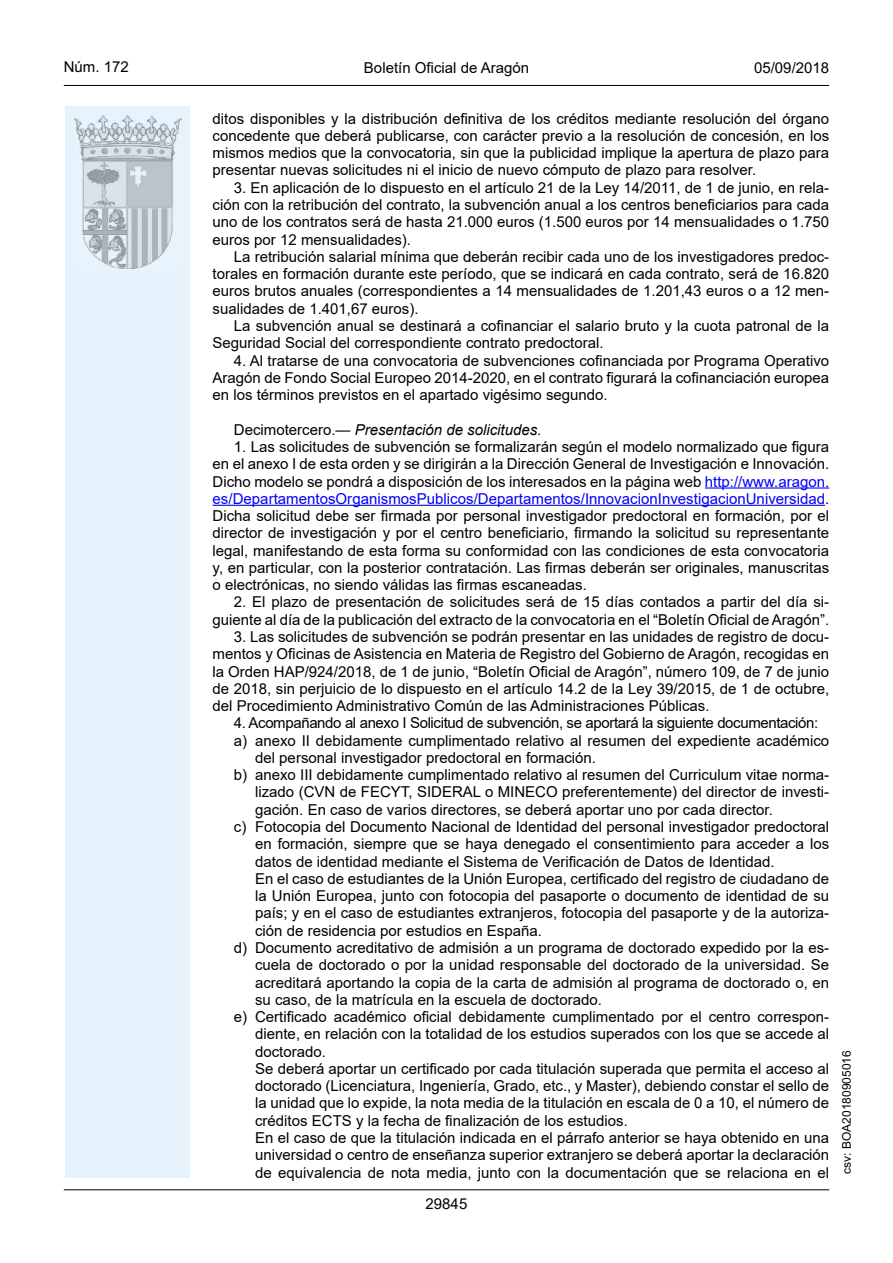
<style>
.page{position:relative;width:893px;height:1263px;background:#fff}
.page>*{position:absolute;margin:0;border:0;box-sizing:border-box;transform-origin:0 0}
.inicio_de_parrafo{font:15px/17.2px "Arial";color:#000;text-align:justify}
.Sangrado_01{font:15px/17.2px "Arial";color:#000;text-align:justify}
.inicio_de_parrafo-2{font:15px "Arial";letter-spacing:-.025em;color:#000}
.inicio_de_parrafo-3{font:italic 15px "Arial";color:#000}
.estilo_head-c{font:15px "Arial";color:#000}
.estilo_head-d{font:15px "Arial MT2";color:#000}
.estilo_head-i{font:15px "Arial MT2";color:#000}
.numero_pagina{font:15px "Arial";color:#000}
.estilo_head-i-2{font:12px "Arial MT2";color:#000}
.s1{font-style:normal}
.s2{color:#0100fa}
.s3{font-family:"Arial MT2"}
</style>
<div class="page">
<div style="left:65px;top:106px;width:125px;height:1072px;background:#e6f3fd"></div>
<img style="left:75px;top:115px;width:106px;height:153px">
<hr style="left:64px;top:85px;width:765px;height:1px;background:#000">
<hr style="left:64px;top:1189px;width:765px;height:1px;background:#000">
<hr style="left:705px;top:487px;width:124px;height:2px;background:#0100fa">
<hr style="left:213px;top:505px;width:612px;height:1px;background:#0100fa">
<p class="estilo_head-i" style="left:64px;top:57px;width:67px">Núm. 172</p>
<p class="estilo_head-c" style="left:364px;top:57px;width:167px">Boletín Oficial de Aragón</p>
<p class="estilo_head-d" style="left:754px;top:57px;width:77px">05/09/2018</p>
<p class="inicio_de_parrafo" style="left:213px;top:110px;width:618px">ditos disponibles y la distribución definitiva de los créditos mediante resolución del órgano concedente que deberá publicarse, con carácter previo a la resolución de concesión, en los mismos medios que la convocatoria, sin que la publicidad implique la apertura de plazo para presentar nuevas solicitudes ni el inicio de nuevo cómputo de plazo para resolver.</p>
<p class="inicio_de_parrafo" style="left:213px;top:179px;width:618px;text-indent:21px">3. En aplicación de lo dispuesto en el artículo 21 de la Ley 14/2011, de 1 de junio, en rela&shy;ción con la retribución del contrato, la subvención anual a los centros beneficiarios para cada uno de los contratos será de hasta 21.000 euros (1.500 euros por 14 mensualidades o 1.750 euros por 12 mensualidades).</p>
<p class="inicio_de_parrafo" style="left:213px;top:248px;width:618px;text-indent:21px">La retribución salarial mínima que deberán recibir cada uno de los investigadores predoc&shy;torales en formación durante este período, que se indicará en cada contrato, será de 16.820 euros brutos anuales (correspondientes a 14 mensualidades de 1.201,43 euros o a 12 men&shy;sualidades de 1.401,67 euros).</p>
<p class="inicio_de_parrafo" style="left:213px;top:317px;width:618px;text-indent:21px">La subvención anual se destinará a cofinanciar el salario bruto y la cuota patronal de la<br>Seguridad Social del correspondiente contrato predoctoral.</p>
<p class="inicio_de_parrafo" style="left:213px;top:352px;width:618px;text-indent:21px">4. Al tratarse de una convocatoria de subvenciones cofinanciada por Programa Operativo Aragón de Fondo Social Europeo 2014-2020, en el contrato figurará la cofinanciación europea en los términos previstos en el apartado vigésimo segundo.</p>
<p class="inicio_de_parrafo-3" style="left:234px;top:420px;width:309px"><span class="s1">Decimotercero.—</span> Presentación de solicitudes.</p>
<p class="inicio_de_parrafo" style="left:213px;top:438px;width:618px;text-indent:21px">1. Las solicitudes de subvención se formalizarán según el modelo normalizado que figura en el anexo I de esta orden y se dirigirán a la Dirección General de Investigación e Innovación.<br>Dicho modelo se pondrá a disposición de los interesados en la página web <span class="s2">http://www.aragon. es/DepartamentosOrganismosPublicos/Departamentos/InnovacionInvestigacionUniversidad</span><span class="s3">.<br></span>Dicha solicitud debe ser firmada por personal investigador predoctoral en formación, por el director de investigación y por el centro beneficiario, firmando la solicitud su representante legal, manifestando de esta forma su conformidad con las condiciones de esta convocatoria y, en particular, con la posterior contratación. Las firmas deberán ser originales, manuscritas o electrónicas, no siendo válidas las firmas escaneadas.</p>
<p class="inicio_de_parrafo" style="left:213px;top:593px;width:618px;text-align:right">2. El plazo de presentación de solicitudes será de 15 días contados a partir del día si&shy;guiente al día de la publicación del extracto de la convocatoria en el “Boletín Oficial de Aragón”.</p>
<p class="inicio_de_parrafo" style="left:213px;top:628px;width:618px;text-indent:21px">3. Las solicitudes de subvención se podrán presentar en las unidades de registro de docu&shy;mentos y Oficinas de Asistencia en Materia de Registro del Gobierno de Aragón, recogidas en la Orden HAP/924/2018, de 1 de junio, “Boletín Oficial de Aragón”, número 109, de 7 de junio de 2018, sin perjuicio de lo dispuesto en el artículo 14.2 de la Ley 39/2015, de 1 de octubre, del Procedimiento Administrativo Común de las Administraciones Públicas.</p>
<p class="inicio_de_parrafo-2" style="left:234px;top:713px;width:586px">4. Acompañando al anexo I Solicitud de subvención, se aportará la siguiente documentación:</p>
<p class="Sangrado_01" style="left:255px;top:732px;width:575px;text-indent:-21px">a) anexo II debidamente cumplimentado relativo al resumen del expediente académico del personal investigador predoctoral en formación.</p>
<p class="Sangrado_01" style="left:255px;top:766px;width:576px;text-indent:-21px">b) anexo III debidamente cumplimentado relativo al resumen del Curriculum vitae norma&shy;lizado (CVN de FECYT, SIDERAL o MINECO preferentemente) del director de investi&shy;gación. En caso de varios directores, se deberá aportar uno por cada director.</p>
<p class="Sangrado_01" style="left:255px;top:818px;width:576px;text-indent:-21px">c) Fotocopia del Documento Nacional de Identidad del personal investigador predoctoral en formación, siempre que se haya denegado el consentimiento para acceder a los datos de identidad mediante el Sistema de Verificación de Datos de Identidad.</p>
<p class="Sangrado_01" style="left:255px;top:870px;width:576px">En el caso de estudiantes de la Unión Europea, certificado del registro de ciudadano de la Unión Europea, junto con fotocopia del pasaporte o documento de identidad de su país; y en el caso de estudiantes extranjeros, fotocopia del pasaporte y de la autoriza&shy;ción de residencia por estudios en España.</p>
<p class="Sangrado_01" style="left:255px;top:939px;width:576px;text-indent:-21px">d) Documento acreditativo de admisión a un programa de doctorado expedido por la es&shy;cuela de doctorado o por la unidad responsable del doctorado de la universidad. Se acreditará aportando la copia de la carta de admisión al programa de doctorado o, en su caso, de la matrícula en la escuela de doctorado.</p>
<p class="Sangrado_01" style="left:255px;top:1008px;width:576px;text-indent:-21px">e) Certificado académico oficial debidamente cumplimentado por el centro correspon&shy;diente, en relación con la totalidad de los estudios superados con los que se accede al doctorado.</p>
<p class="Sangrado_01" style="left:255px;top:1060px;width:576px">Se deberá aportar un certificado por cada titulación superada que permita el acceso al doctorado (Licenciatura, Ingeniería, Grado, etc., y Master), debiendo constar el sello de la unidad que lo expide, la nota media de la titulación en escala de 0 a 10, el número de créditos ECTS y la fecha de finalización de los estudios.</p>
<p class="Sangrado_01" style="left:255px;top:1129px;width:576px">En el caso de que la titulación indicada en el párrafo anterior se haya obtenido en una universidad o centro de enseñanza superior extranjero se deberá aportar la declaración de equivalencia de nota media, junto con la documentación que se relaciona en el</p>
<p class="numero_pagina" style="left:426px;top:1193px;width:43px">29845</p>
<p class="estilo_head-i-2" style="left:838px;top:1174px;width:125px;rotate:-90deg">csv: BOA20180905016</p>
</div>
